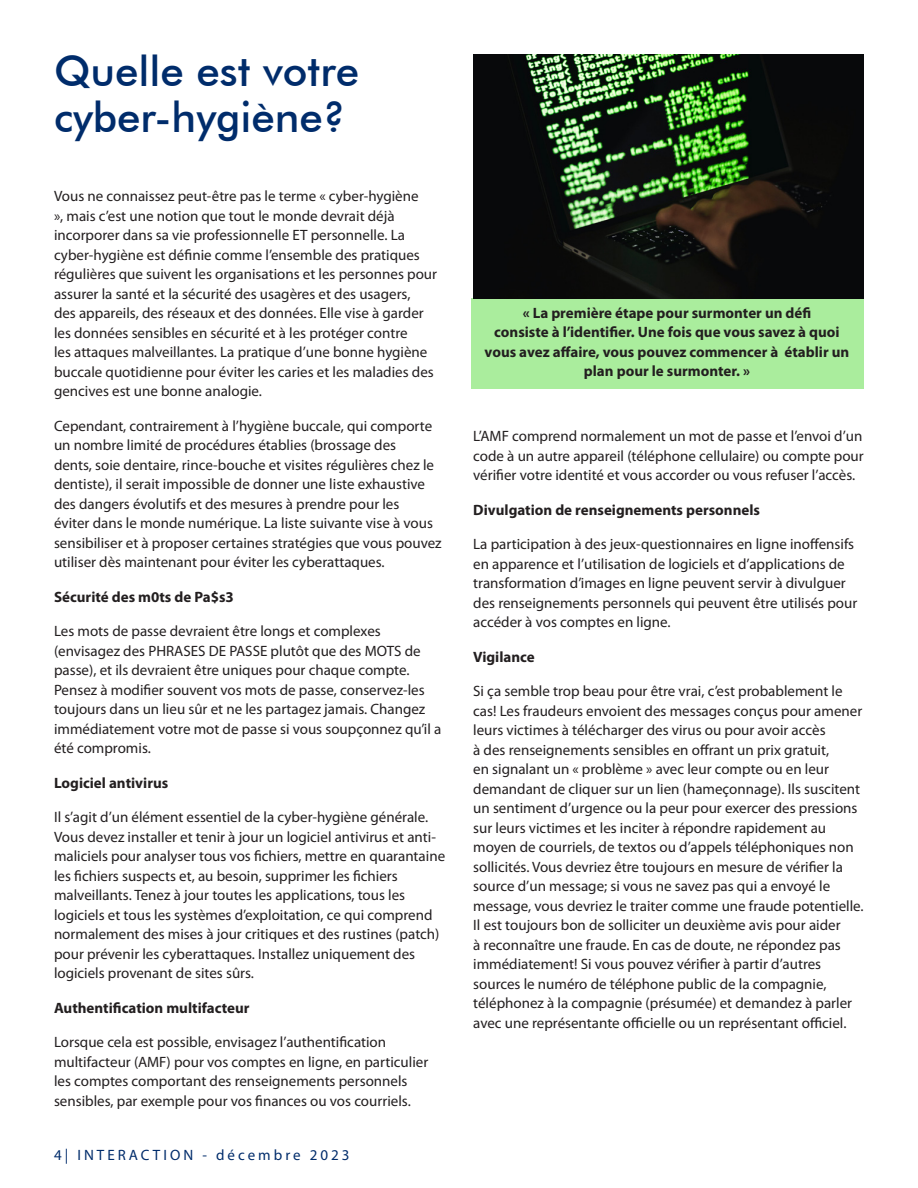
<style>
.page{position:relative;width:918px;height:1188px;background:#fff}
.page>*{position:absolute;margin:0;border:0;box-sizing:border-box;transform-origin:0 0}
.paragraph{font:500 42px/46.5px "Futura BT";color:#002c6b}
.paragraph-2{font:15px/19.5px "Myriad Pro";color:#231f20}
.paragraph-3{font:700 15px/19.5px "Myriad Pro";color:#231f20;text-align:center}
.t1{font:15px "Myriad Pro";letter-spacing:.2em;color:#002c6b}
</style>
<div class="page">
<div style="left:471px;top:299px;width:393px;height:90px;background:#aaed9d"></div>
<img style="left:473px;top:54px;width:390px;height:245px">
<p class="paragraph" style="left:54px;top:47px;width:307px">Quelle est votre cyber-hygiène?</p>
<p class="paragraph-2" style="left:54px;top:186px;width:385px">Vous ne connaissez peut-être pas le terme « cyber-hygiène<br>», mais c’est une notion que tout le monde devrait déjà incorporer dans sa vie professionnelle ET personnelle. La cyber-hygiène est définie comme l’ensemble des pratiques régulières que suivent les organisations et les personnes pour assurer la santé et la sécurité des usagères et des usagers,<br>des appareils, des réseaux et des données. Elle vise à garder les données sensibles en sécurité et à les protéger contre<br>les attaques malveillantes. La pratique d’une bonne hygiène buccale quotidienne pour éviter les caries et les maladies des gencives est une bonne analogie.</p>
<p class="paragraph-2" style="left:54px;top:416px;width:389px">Cependant, contrairement à l’hygiène buccale, qui comporte un nombre limité de procédures établies (brossage des<br>dents, soie dentaire, rince-bouche et visites régulières chez le dentiste), il serait impossible de donner une liste exhaustive des dangers évolutifs et des mesures à prendre pour les<br>éviter dans le monde numérique. La liste suivante vise à vous sensibiliser et à proposer certaines stratégies que vous pouvez utiliser dès maintenant pour éviter les cyberattaques.</p>
<p class="paragraph-3" style="left:54px;top:587px;width:181px">Sécurité des m0ts de Pa$s3</p>
<p class="paragraph-2" style="left:54px;top:621px;width:389px">Les mots de passe devraient être longs et complexes (envisagez des PHRASES DE PASSE plutôt que des MOTS de passe), et ils devraient être uniques pour chaque compte.<br>Pensez à modifier souvent vos mots de passe, conservez-les toujours dans un lieu sûr et ne les partagez jamais. Changez immédiatement votre mot de passe si vous soupçonnez qu’il a été compromis.</p>
<p class="paragraph-3" style="left:54px;top:773px;width:116px">Logiciel antivirus</p>
<p class="paragraph-2" style="left:54px;top:807px;width:393px">Il s’agit d’un élément essentiel de la cyber-hygiène générale.<br>Vous devez installer et tenir à jour un logiciel antivirus et anti&shy;maliciels pour analyser tous vos fichiers, mettre en quarantaine les fichiers suspects et, au besoin, supprimer les fichiers malveillants. Tenez à jour toutes les applications, tous les logiciels et tous les systèmes d’exploitation, ce qui comprend normalement des mises à jour critiques et des rustines (patch) pour prévenir les cyberattaques. Installez uniquement des logiciels provenant de sites sûrs.</p>
<p class="paragraph-3" style="left:54px;top:998px;width:197px">Authentification multifacteur</p>
<p class="paragraph-2" style="left:54px;top:1032px;width:376px">Lorsque cela est possible, envisagez l’authentification multifacteur (AMF) pour vos comptes en ligne, en particulier les comptes comportant des renseignements personnels sensibles, par exemple pour vos finances ou vos courriels.</p>
<p class="t1" style="left:54px;top:1146px;width:297px">4| INTERACTION - décembre 2023</p>
<p class="paragraph-3" style="left:485px;top:303px;width:366px">« La première étape pour surmonter un défi<br>consiste à l’identifier. Une fois que vous savez à quoi vous avez affaire, vous pouvez commencer à établir un plan pour le surmonter. »</p>
<p class="paragraph-2" style="left:473px;top:426px;width:392px;text-align:justify">L’AMF comprend normalement un mot de passe et l’envoi d’un code à un autre appareil (téléphone cellulaire) ou compte pour vérifier votre identité et vous accorder ou vous refuser l’accès.</p>
<p class="paragraph-3" style="left:473px;top:499px;width:288px">Divulgation de renseignements personnels</p>
<p class="paragraph-2" style="left:473px;top:534px;width:386px">La participation à des jeux-questionnaires en ligne inoffensifs en apparence et l’utilisation de logiciels et d’applications de transformation d’images en ligne peuvent servir à divulguer des renseignements personnels qui peuvent être utilisés pour accéder à vos comptes en ligne.</p>
<p class="paragraph-3" style="left:473px;top:646px;width:63px">Vigilance</p>
<p class="paragraph-2" style="left:473px;top:681px;width:392px">Si ça semble trop beau pour être vrai, c’est probablement le cas! Les fraudeurs envoient des messages conçus pour amener leurs victimes à télécharger des virus ou pour avoir accès<br>à des renseignements sensibles en offrant un prix gratuit,<br>en signalant un « problème » avec leur compte ou en leur demandant de cliquer sur un lien (hameçonnage). Ils suscitent un sentiment d’urgence ou la peur pour exercer des pressions sur leurs victimes et les inciter à répondre rapidement au moyen de courriels, de textos ou d’appels téléphoniques non sollicités. Vous devriez être toujours en mesure de vérifier la source d’un message; si vous ne savez pas qui a envoyé le message, vous devriez le traiter comme une fraude potentielle.<br>Il est toujours bon de solliciter un deuxième avis pour aider<br>à reconnaître une fraude. En cas de doute, ne répondez pas immédiatement! Si vous pouvez vérifier à partir d’autres sources le numéro de téléphone public de la compagnie, téléphonez à la compagnie (présumée) et demandez à parler avec une représentante officielle ou un représentant officiel.</p>
</div>
